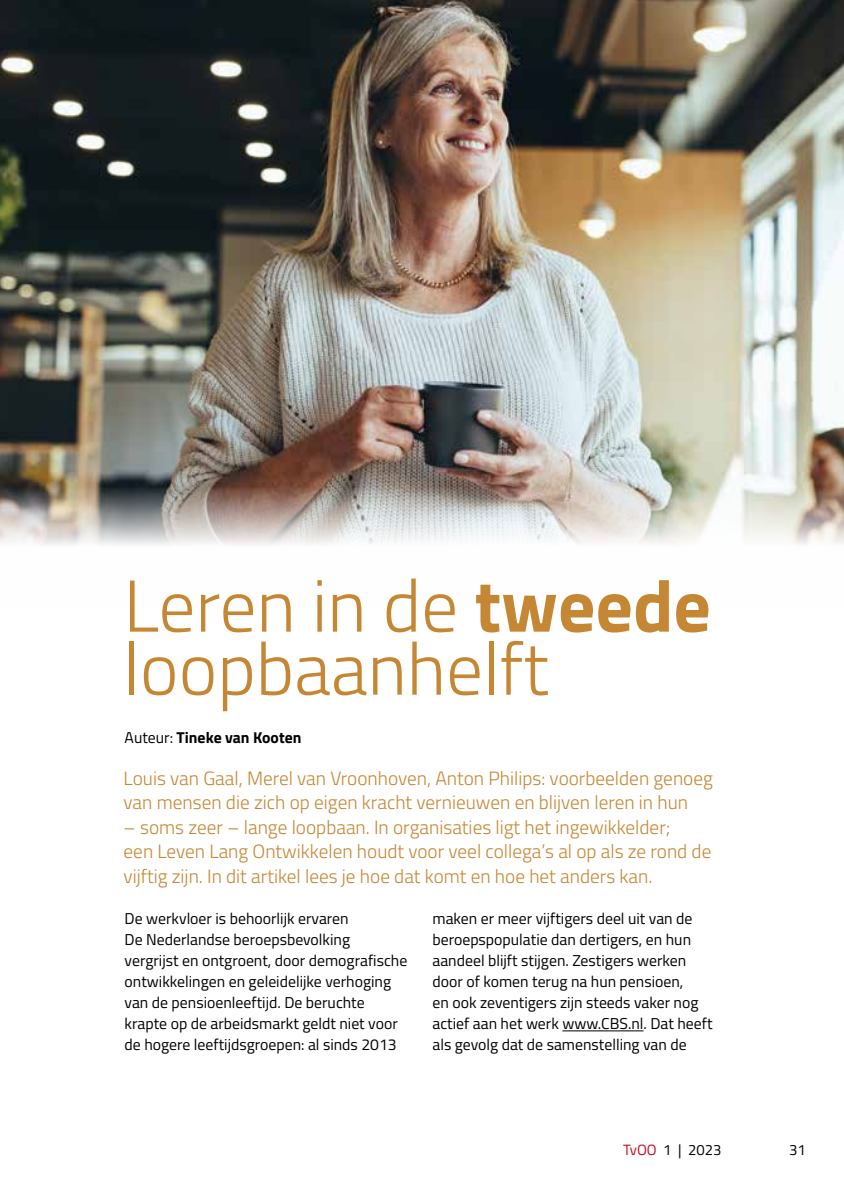
<style>
.page{position:relative;width:844px;height:1191px;background:#fff}
.page>*{position:absolute;margin:0;border:0;box-sizing:border-box;transform-origin:0 0}
.t1{font:300 73.5px/63px "Titillium Web";color:#c58734}
.t2{font:300 19.25px/24.5px "Titillium Web";color:#c58734}
.t3{font:15.75px/21px "Titillium Web";color:#000}
.t4{font:700 15.75px "Titillium Web";color:#000}
.t5{font:14.88px "Titillium Web";color:#000}
.s1{font-weight:700}
.s2{font-weight:400}
.s3{color:#cd071e}
</style>
<div class="page">
<img style="left:0;top:0;width:843px;height:545px">
<hr style="left:562px;top:1030px;width:81px;height:1px;background:#000">
<h1 class="t1" style="left:124px;top:571px;width:588px">Leren in de <span class="s1">tweede </span>loopbaanhelft</h1>
<p class="t4" style="left:125px;top:725px;width:178px"><span class="s2">Auteur:</span> Tineke van Kooten</p>
<p class="t2" style="left:124px;top:765px;width:590px">Louis van Gaal, Merel van Vroonhoven, Anton Philips: voorbeelden genoeg van mensen die zich op eigen kracht vernieuwen en blijven leren in hun</p>
<p class="t2" style="left:124px;top:814px;width:589px">– soms zeer – lange loopbaan. In organisaties ligt het ingewikkelder;<br>een Leven Lang Ontwikkelen houdt voor veel collega’s al op als ze rond de vijftig zijn. In dit artikel lees je hoe dat komt en hoe het anders kan.</p>
<p class="t3" style="left:125px;top:907px;width:284px">De werkvloer is behoorlijk ervaren<br>De Nederlandse beroepsbevolking vergrijst en ontgroent, door demografische ontwikkelingen en geleidelijke verhoging van de pensioenleeftijd. De beruchte krapte op de arbeidsmarkt geldt niet voor de hogere leeftijdsgroepen: al sinds 2013</p>
<p class="t3" style="left:432px;top:907px;width:281px">maken er meer vijftigers deel uit van de beroepspopulatie dan dertigers, en hun aandeel blijft stijgen. Zestigers werken door of komen terug na hun pensioen,<br>en ook zeventigers zijn steeds vaker nog actief aan het werk www.CBS.nl. Dat heeft als gevolg dat de samenstelling van de</p>
<p class="t5" style="left:622px;top:1139px;width:100px"><span class="s3">TvOO</span> 1 | 2023</p>
<p class="t5" style="left:788px;top:1139px;width:18px">31</p>
</div>
